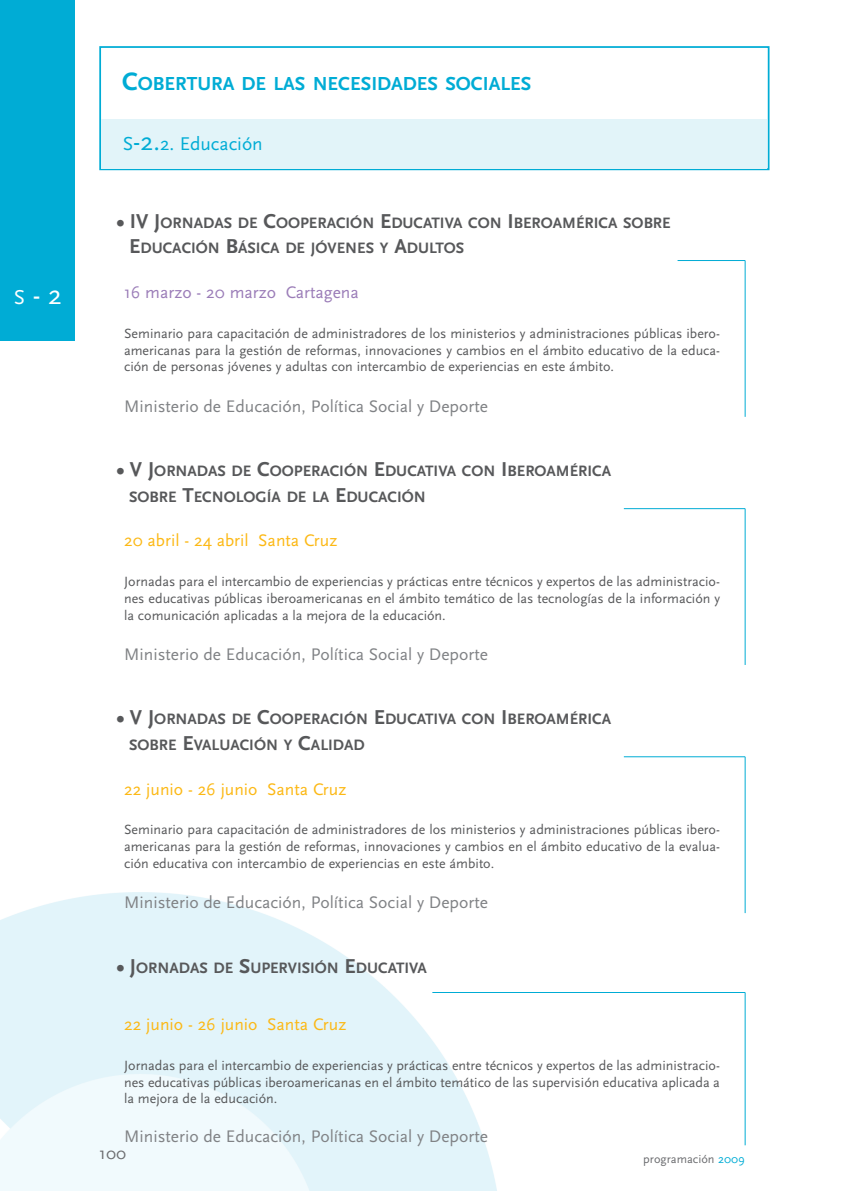
<style>
.page{position:relative;width:844px;height:1191px;background:#fff}
.page>*{position:absolute;margin:0;border:0;box-sizing:border-box;transform-origin:0 0}
.t1{font:28px "Scala Sans";color:#fff}
.t2{font:700 19.6px "Scala Sans";color:#00acd5}
.t3{font:19.25px "Scala Sans";color:#00acd5}
.t4{font:17.5px "Scala Sans";color:#808285}
.t5{font:17.5px "Scala Sans";color:#fcb814}
.t6{font:17.5px "Scala Sans";color:#9b7db8}
.t7{font:17.5px "Scala Sans";color:#6c6d70}
.t8{font:700 15.75px/25.2px "Scala Sans";color:#57585a}
.t9{font:14px/16.8px "Scala Sans";color:#57585a;text-align:justify}
.t10{font:12.25px "Scala Sans";color:#6c6d70}
.s1{font-size:21px}
.s2{font-size:26.25px}
.s3{font-size:19.6px}
.s4{color:#00acd5}
</style>
<div class="page">
<div style="left:99px;top:46px;width:670px;height:124px;border:2px solid #00acd5"></div>
<div style="left:102px;top:119px;width:664px;height:50px;background:#e2f4f9"></div>
<hr style="left:677px;top:260px;width:68px;height:1px;background:#00acd5">
<hr style="left:744px;top:260px;width:1px;height:157px;background:#00acd5">
<hr style="left:623px;top:508px;width:122px;height:1px;background:#00acd5">
<hr style="left:744px;top:508px;width:1px;height:157px;background:#00acd5">
<hr style="left:623px;top:756px;width:122px;height:1px;background:#00acd5">
<hr style="left:744px;top:756px;width:1px;height:157px;background:#00acd5">
<hr style="left:432px;top:992px;width:313px;height:1px;background:#00acd5">
<hr style="left:744px;top:992px;width:1px;height:153px;background:#00acd5">
<div style="left:0;top:0;width:74px;height:340px;background:#00acd5"></div>
<h1 class="t1" style="left:14px;top:283px;width:50px"><span class="s1">S</span>-2</h1>
<h2 class="t2" style="left:122px;top:75px;width:410px"><span class="s2">C</span>OBERTURA DE LAS NECESIDADES SOCIALES</h2>
<h3 class="t3" style="left:123px;top:136px;width:141px"><span class="s3">S</span><span class="s2">-2.</span>2. Educación</h3>
<p class="t8" style="left:129px;top:212px;width:543px;text-indent:-12px"><span class="s1">• IV J</span>ORNADAS DE <span class="s1">C</span>OOPERACIÓN <span class="s1">E</span>DUCATIVA CON <span class="s1">I</span>BEROAMÉRICA SOBRE<br><span class="s1">E</span>DUCACIÓN <span class="s1">B</span>ÁSICA DE JÓVENES Y <span class="s1">A</span>DULTOS</p>
<p class="t6" style="left:124px;top:285px;width:236px">16 marzo - 20 marzo Cartagena</p>
<p class="t9" style="left:124px;top:326px;width:597px">Seminario para capacitación de administradores de los ministerios y administraciones públicas ibero&shy;americanas para la gestión de reformas, innovaciones y cambios en el ámbito educativo de la educa&shy;ción de personas jóvenes y adultas con intercambio de experiencias en este ámbito.</p>
<p class="t4" style="left:124px;top:399px;width:365px">Ministerio de Educación, Política Social y Deporte</p>
<p class="t8" style="left:129px;top:460px;width:483px;text-indent:-12px"><span class="s1">• V J</span>ORNADAS DE <span class="s1">C</span>OOPERACIÓN <span class="s1">E</span>DUCATIVA CON <span class="s1">I</span>BEROAMÉRICA<br>SOBRE <span class="s1">T</span>ECNOLOGÍA DE LA <span class="s1">E</span>DUCACIÓN</p>
<p class="t5" style="left:124px;top:534px;width:215px">20 abril - 24 abril Santa Cruz</p>
<p class="t9" style="left:124px;top:574px;width:597px">Jornadas para el intercambio de experiencias y prácticas entre técnicos y expertos de las administracio&shy;nes educativas públicas iberoamericanas en el ámbito temático de las tecnologías de la información y la comunicación aplicadas a la mejora de la educación.</p>
<p class="t4" style="left:124px;top:647px;width:365px">Ministerio de Educación, Política Social y Deporte</p>
<p class="t8" style="left:129px;top:708px;width:483px;text-indent:-12px"><span class="s1">• V J</span>ORNADAS DE <span class="s1">C</span>OOPERACIÓN <span class="s1">E</span>DUCATIVA CON <span class="s1">I</span>BEROAMÉRICA<br>SOBRE <span class="s1">E</span>VALUACIÓN Y <span class="s1">C</span>ALIDAD</p>
<p class="t5" style="left:124px;top:782px;width:224px">22 junio - 26 junio Santa Cruz</p>
<p class="t9" style="left:124px;top:822px;width:597px">Seminario para capacitación de administradores de los ministerios y administraciones públicas ibero&shy;americanas para la gestión de reformas, innovaciones y cambios en el ámbito educativo de la evalua&shy;ción educativa con intercambio de experiencias en este ámbito.</p>
<p class="t4" style="left:124px;top:895px;width:365px">Ministerio de Educación, Política Social y Deporte</p>
<p class="t8" style="left:117px;top:956px;width:311px"><span class="s1">• J</span>ORNADAS DE <span class="s1">S</span>UPERVISIÓN <span class="s1">E</span>DUCATIVA</p>
<p class="t5" style="left:124px;top:1017px;width:224px">22 junio - 26 junio Santa Cruz</p>
<p class="t9" style="left:124px;top:1058px;width:597px">Jornadas para el intercambio de experiencias y prácticas entre técnicos y expertos de las administracio&shy;nes educativas públicas iberoamericanas en el ámbito temático de las supervisión educativa aplicada a la mejora de la educación.</p>
<p class="t4" style="left:124px;top:1128px;width:365px">Ministerio de Educación, Política Social y Deporte</p>
<p class="t7" style="left:99px;top:1146px;width:28px">100</p>
<p class="t10" style="left:643px;top:1153px;width:103px">programación <span class="s4">2009</span></p>
</div>
